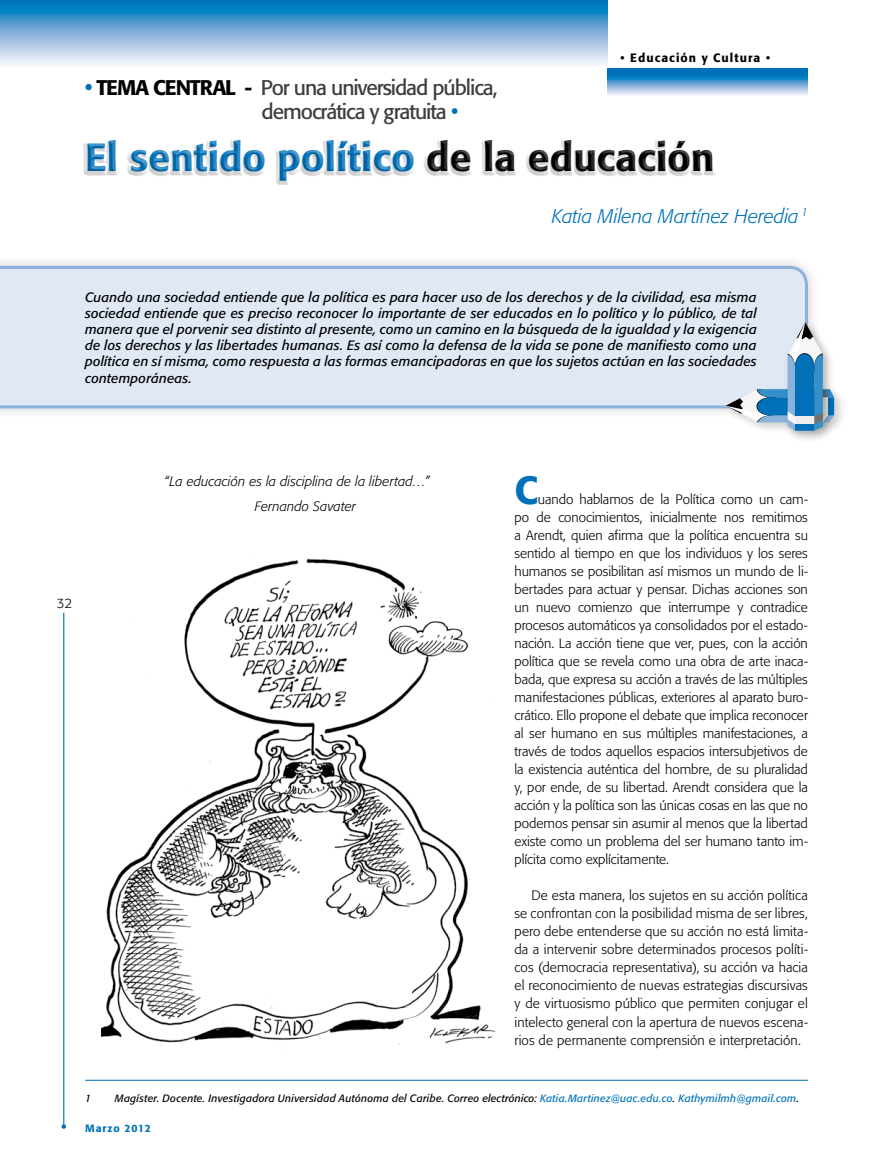
<style>
.page{position:relative;width:893px;height:1170px;background:#fff}
.page>*{position:absolute;margin:0;border:0;box-sizing:border-box;transform-origin:0 0}
.t1{font:500 39px "Formata";color:#0071b9}
.t2{font:21px/24px "Formata";letter-spacing:-.05em;color:#3e3d40}
.t3{font:italic 300 19.5px "Formata";letter-spacing:-.005em;color:#0071b9}
.t4{font:300 13.5px/18px "Formata";letter-spacing:.005em;color:#000;text-align:justify}
.t5{font:italic 13.5px/16.2px "Formata";letter-spacing:.01em;color:#000;text-align:justify}
.t6{font:italic 300 13.5px/24.8px "Formata";letter-spacing:.005em;color:#000}
.t7{font:500 12px "Formata";letter-spacing:.085em;color:#000}
.t8{font:italic 10.5px "Formata";letter-spacing:.02em;color:#000}
.t9{font:500 10.5px "Formata";letter-spacing:.09em;color:#0071b9}
.s1{font-weight:500;font-size:22.5px;color:#0071b9}
.s2{font-weight:500;color:#000}
.s3{font-size:22.5px;color:#0071b9}
.s4{color:#000}
.s5{color:#0071b9}
</style>
<div class="page">
<hr style="left:63px;top:612px;width:1px;height:514px;background:#0071b9">
<svg style="left:62px;top:1124px;width:4px;height:4px"></svg>
<svg style="left:0;top:0;width:608px;height:65px;background:#77b0d9"></svg>
<svg style="left:608px;top:68px;width:200px;height:27px;background:#579fd0"></svg>
<div style="left:83px;top:139px;width:633px;height:46px;background:#000;opacity:.2"></div>
<div style="left:0;top:254px;width:819px;height:166px;background:#000;opacity:.2"></div>
<div style="left:0;top:266px;width:808px;height:142px;background:#dfe8f4"></div>
<hr style="left:85px;top:1079px;width:723px;height:1px;background:#0071b9">
<img style="left:102px;top:558px;width:393px;height:487px">
<div style="left:723px;top:385px;width:124px;height:50px;background:#000;opacity:.2"></div>
<div style="left:783px;top:319px;width:52px;height:124px;background:#000;opacity:.3"></div>
<svg style="left:726px;top:322px;width:108px;height:109px"></svg>
<p class="t7" style="left:620px;top:50px;width:151px">• Educación y Cultura •</p>
<h2 class="t2" style="left:262px;top:76px;width:238px;text-indent:-176px"><span class="s1">•</span> <span class="s2">TEMA CENTRAL -</span> Por una universidad pública, democrática y gratuita <span class="s3">•</span></h2>
<h1 class="t1" style="left:85px;top:134px;width:631px">El sentido político <span class="s4">de la educación</span></h1>
<h3 class="t3" style="left:552px;top:204px;width:258px">Katia Milena Martínez Heredia <sup>1</sup></h3>
<p class="t5" style="left:85px;top:289px;width:673px">Cuando una sociedad entiende que la política es para hacer uso de los derechos y de la civilidad, esa misma sociedad entiende que es preciso reconocer lo importante de ser educados en lo político y lo público, de tal manera que el porvenir sea distinto al presente, como un camino en la búsqueda de la igualdad y la exigencia de los derechos y las libertades humanas. Es así como la defensa de la vida se pone de manifiesto como una política en sí misma, como respuesta a las formas emancipadoras en que los sujetos actúan en las sociedades contemporáneas.</p>
<p class="t4" style="left:57px;top:594px;width:17px">32</p>
<p class="t6" style="left:255px;top:469px;width:176px;text-indent:-91px">“La educación es la disciplina de la libertad…”<br>Fernando Savater</p>
<h1 class="t1" style="left:514px;top:466px;width:25px">C</h1>
<p class="t4" style="left:514px;top:490px;width:295px;text-indent:23px">uando hablamos de la Política como un cam&shy;po de conocimientos, inicialmente nos remitimos a Arendt, quien afirma que la política encuentra su sentido al tiempo en que los individuos y los seres humanos se posibilitan así mismos un mundo de li&shy;bertades para actuar y pensar. Dichas acciones son un nuevo comienzo que interrumpe y contradice procesos automáticos ya consolidados por el estado&shy;nación. La acción tiene que ver, pues, con la acción política que se revela como una obra de arte inaca&shy;bada, que expresa su acción a través de las múltiples manifestaciones públicas, exteriores al aparato buro&shy;crático. Ello propone el debate que implica reconocer al ser humano en sus múltiples manifestaciones, a través de todos aquellos espacios intersubjetivos de la existencia auténtica del hombre, de su pluralidad y, por ende, de su libertad. Arendt considera que la acción y la política son las únicas cosas en las que no podemos pensar sin asumir al menos que la libertad existe como un problema del ser humano tanto im&shy;plícita como explícitamente.</p>
<p class="t4" style="left:514px;top:886px;width:295px;text-indent:17px">De esta manera, los sujetos en su acción política se confrontan con la posibilidad misma de ser libres, pero debe entenderse que su acción no está limita&shy;da a intervenir sobre determinados procesos políti&shy;cos (democracia representativa), su acción va hacia el reconocimiento de nuevas estrategias discursivas y de virtuosismo público que permiten conjugar el intelecto general con la apertura de nuevos escena&shy;rios de permanente comprensión e interpretación.</p>
<p class="t8" style="left:85px;top:1091px;width:8px">1</p>
<p class="t8" style="left:115px;top:1091px;width:686px">Magíster. Docente. Investigadora Universidad Autónoma del Caribe. Correo electrónico: <span class="s5">Katia.Martinez@uac.edu.co</span>. <span class="s5">Kathymilmh@gmail.com</span>.</p>
<p class="t9" style="left:85px;top:1121px;width:67px">Marzo 2012</p>
</div>
